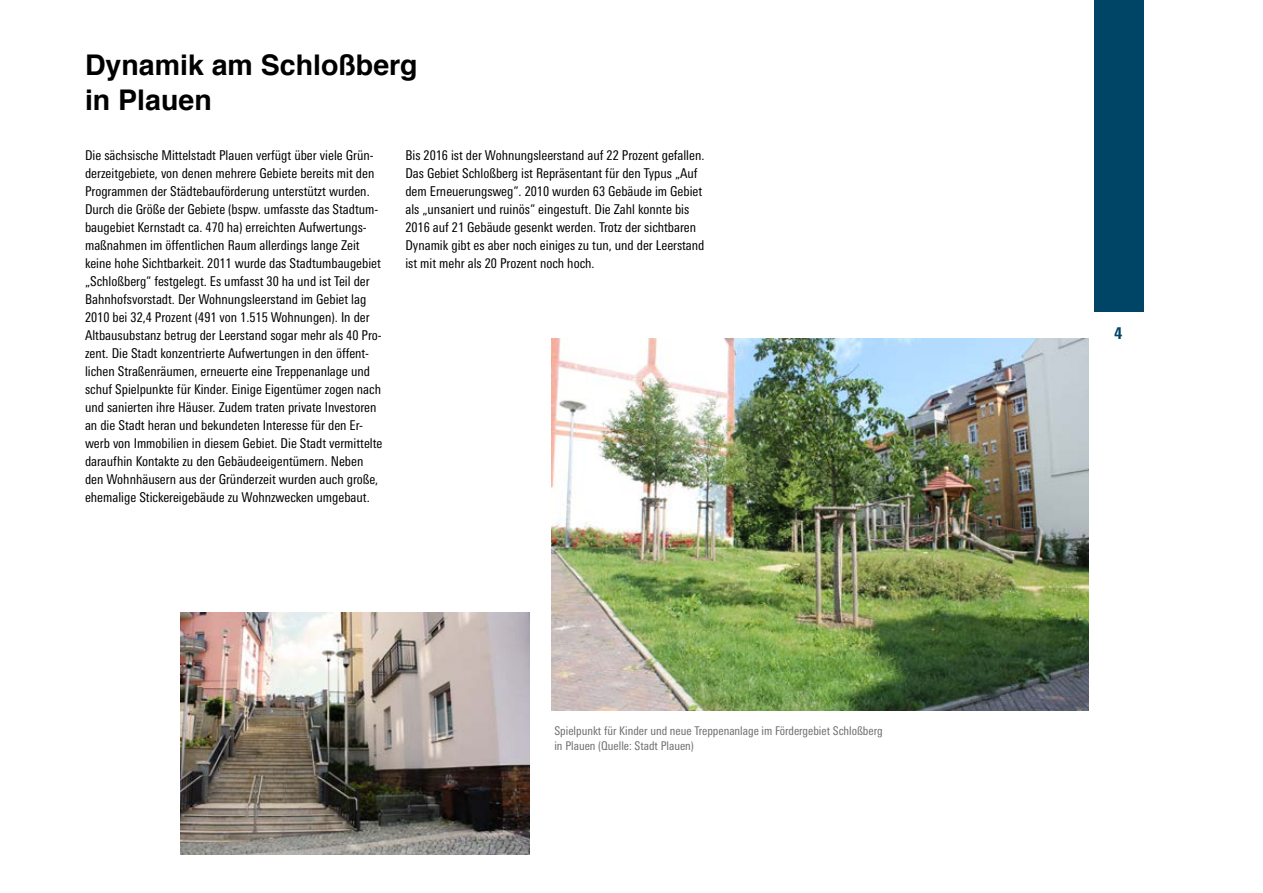
<style>
.page{position:relative;width:1263px;height:893px;background:#fff}
.page>*{position:absolute;margin:0;border:0;box-sizing:border-box;transform-origin:0 0}
.t1{font:700 28.5px/34.5px "Helvetica";color:#000}
.t2{font:800 condensed 16.5px "Linotype Univers";color:#004566}
.t3{font:condensed 13.5px/18px "Linotype Univers";color:#000}
.t4{font:condensed 12px/15px "Linotype Univers";color:#6e6e6e}
</style>
<div class="page">
<div style="left:1094px;top:0;width:50px;height:312px;background:#004566"></div>
<img style="left:180px;top:612px;width:349px;height:242px">
<img style="left:552px;top:338px;width:537px;height:372px">
<h1 class="t1" style="left:85px;top:48px;width:334px">Dynamik am Schloßberg in Plauen</h1>
<p class="t3" style="left:85px;top:147px;width:299px">Die sächsische Mittelstadt Plauen verfügt über viele Grün&shy;derzeitgebiete, von denen mehrere Gebiete bereits mit den Programmen der Städtebauförderung unterstützt wurden.<br>Durch die Größe der Gebiete (bspw. umfasste das Stadtum&shy;baugebiet Kernstadt ca. 470 ha) erreichten Aufwertungs&shy;maßnahmen im öffentlichen Raum allerdings lange Zeit keine hohe Sichtbarkeit. 2011 wurde das Stadtumbaugebiet „Schloßberg“ festgelegt. Es umfasst 30 ha und ist Teil der Bahnhofsvorstadt. Der Wohnungsleerstand im Gebiet lag 2010 bei 32,4 Prozent (491 von 1.515 Wohnungen). In der Altbausubstanz betrug der Leerstand sogar mehr als 40 Pro&shy;zent. Die Stadt konzentrierte Aufwertungen in den öffent&shy;lichen Straßenräumen, erneuerte eine Treppenanlage und schuf Spielpunkte für Kinder. Einige Eigentümer zogen nach und sanierten ihre Häuser. Zudem traten private Investoren an die Stadt heran und bekundeten Interesse für den Er&shy;werb von Immobilien in diesem Gebiet. Die Stadt vermittelte daraufhin Kontakte zu den Gebäudeeigentümern. Neben den Wohnhäusern aus der Gründerzeit wurden auch große, ehemalige Stickereigebäude zu Wohnzwecken umgebaut.</p>
<p class="t3" style="left:405px;top:147px;width:301px">Bis 2016 ist der Wohnungsleerstand auf 22 Prozent gefallen.<br>Das Gebiet Schloßberg ist Repräsentant für den Typus „Auf dem Erneuerungsweg“. 2010 wurden 63 Gebäude im Gebiet als „unsaniert und ruinös“ eingestuft. Die Zahl konnte bis 2016 auf 21 Gebäude gesenkt werden. Trotz der sichtbaren Dynamik gibt es aber noch einiges zu tun, und der Leerstand ist mit mehr als 20 Prozent noch hoch.</p>
<p class="t4" style="left:554px;top:723px;width:330px">Spielpunkt für Kinder und neue Treppenanlage im Fördergebiet Schloßberg in Plauen (Quelle: Stadt Plauen)</p>
<p class="t2" style="left:1114px;top:323px;width:10px">4</p>
</div>
